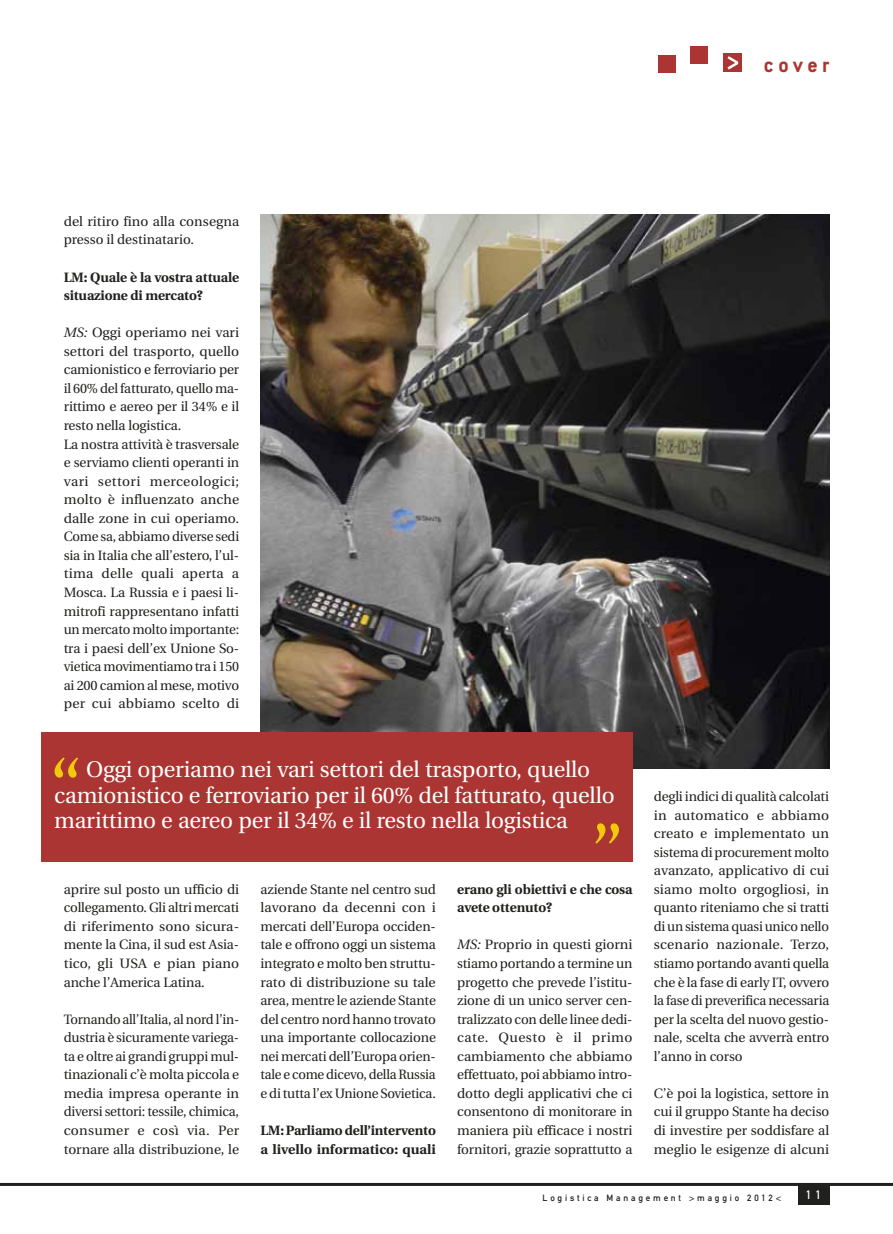
<style>
.page{position:relative;width:893px;height:1234px;background:#fff}
.page>*{position:absolute;margin:0;border:0;box-sizing:border-box;transform-origin:0 0}
.t1{font:22.5px/25.5px "Utopia";letter-spacing:-.01em;color:#fff}
.t2{font:700 22.5px "Conduit ITC";letter-spacing:.2em;color:#ab3532}
.t3{font:13.5px/18.6px "Utopia";letter-spacing:-.01em;color:#20201e;text-align:justify}
.t4{font:700 13.5px/18.6px "Utopia";letter-spacing:-.01em;color:#20201e}
.t5{font:12px "DIN Mittelschrift Alternate";color:#fff}
.t6{font:9px "DIN Mittelschrift Alternate";letter-spacing:.31em;color:#20201e}
.s1{font-style:italic}
</style>
<div class="page">
<div style="left:798px;top:1184px;width:31px;height:20px;background:#20201e"></div>
<hr style="left:0;top:1182px;width:893px;height:3px;background:#20201e">
<div style="left:724px;top:54px;width:18px;height:18px;background:#ab3532"></div>
<div style="left:658px;top:55px;width:18px;height:18px;background:#ab3532"></div>
<div style="left:690px;top:46px;width:18px;height:18px;background:#ab3532"></div>
<svg style="left:727px;top:56px;width:11px;height:13px"></svg>
<img style="left:260px;top:214px;width:569px;height:554px">
<div style="left:41px;top:731px;width:591px;height:130px;background:#ab3532"></div>
<svg style="left:55px;top:757px;width:23px;height:20px"></svg>
<svg style="left:595px;top:823px;width:24px;height:20px"></svg>
<h1 class="t2" style="left:764px;top:52px;width:67px">cover</h1>
<p class="t3" style="left:64px;top:212px;width:177px">del ritiro fino alla consegna presso il destinatario.</p>
<p class="t4" style="left:64px;top:268px;width:177px">LM: Quale è la vostra attuale situazione di mercato?</p>
<p class="t3" style="left:64px;top:323px;width:177px;text-align:left"><span class="s1">MS:</span> Oggi operiamo nei vari settori del trasporto, quello camionistico e ferroviario per il 60% del fatturato, quello ma&shy;rittimo e aereo per il 34% e il resto nella logistica.<br>La nostra attività è trasversale e serviamo clienti operanti in vari settori merceologici; molto è influenzato anche dalle zone in cui operiamo.<br>Come sa, abbiamo diverse sedi sia in Italia che all’estero, l’ul&shy;tima delle quali aperta a<br>Mosca. La Russia e i paesi li&shy;mitrofi rappresentano infatti un mercato molto importante: tra i paesi dell’ex Unione So&shy;vietica movimentiamo tra i 150 ai 200 camion al mese, motivo per cui abbiamo scelto di</p>
<h1 class="t1" style="left:54px;top:757px;width:562px;text-indent:32px">Oggi operiamo nei vari settori del trasporto, quello camionistico e ferroviario per il 60% del fatturato, quello marittimo e aereo per il 34% e il resto nella logistica</h1>
<p class="t3" style="left:64px;top:880px;width:177px">aprire sul posto un ufficio di collegamento. Gli altri mercati di riferimento sono sicura&shy;mente la Cina, il sud est Asia&shy;tico, gli USA e pian piano anche l’America Latina.</p>
<p class="t3" style="left:64px;top:1009px;width:177px">Tornando all’Italia, al nord l’in&shy;dustria è sicuramente variega&shy;ta e oltre ai grandi gruppi mul&shy;tinazionali c’è molta piccola e media impresa operante in diversi settori: tessile, chimica, consumer e così via. Per tornare alla distribuzione, le</p>
<p class="t3" style="left:260px;top:880px;width:177px">aziende Stante nel centro sud lavorano da decenni con i mercati dell’Europa occiden&shy;tale e offrono oggi un sistema integrato e molto ben struttu&shy;rato di distribuzione su tale area, mentre le aziende Stante del centro nord hanno trovato una importante collocazione nei mercati dell’Europa orien&shy;tale e come dicevo, della Russia e di tutta l’ex Unione Sovietica.</p>
<p class="t4" style="left:260px;top:1120px;width:177px">LM: Parliamo dell’intervento a livello informatico: quali</p>
<p class="t4" style="left:457px;top:879px;width:177px">erano gli obiettivi e che cosa avete ottenuto?</p>
<p class="t3" style="left:457px;top:935px;width:177px"><span class="s1">MS:</span> Proprio in questi giorni stiamo portando a termine un progetto che prevede l’istitu&shy;zione di un unico server cen&shy;tralizzato con delle linee dedi&shy;cate. Questo è il primo cambiamento che abbiamo effettuato, poi abbiamo intro&shy;dotto degli applicativi che ci consentono di monitorare in maniera più efficace i nostri fornitori, grazie soprattutto a</p>
<p class="t3" style="left:654px;top:787px;width:177px">degli indici di qualità calcolati in automatico e abbiamo creato e implementato un sistema di procurement molto avanzato, applicativo di cui siamo molto orgogliosi, in quanto riteniamo che si tratti di un sistema quasi unico nello scenario nazionale. Terzo, stiamo portando avanti quella che è la fase di early IT, ovvero la fase di preverifica necessaria per la scelta del nuovo gestio&shy;nale, scelta che avverrà entro l’anno in corso</p>
<p class="t3" style="left:654px;top:1083px;width:177px">C’è poi la logistica, settore in cui il gruppo Stante ha deciso di investire per soddisfare al meglio le esigenze di alcuni</p>
<p class="t6" style="left:542px;top:1191px;width:240px">Logistica Management &gt;maggio 2012&lt;</p>
<p class="t5" style="left:806px;top:1187px;width:17px">1 1</p>
</div>
